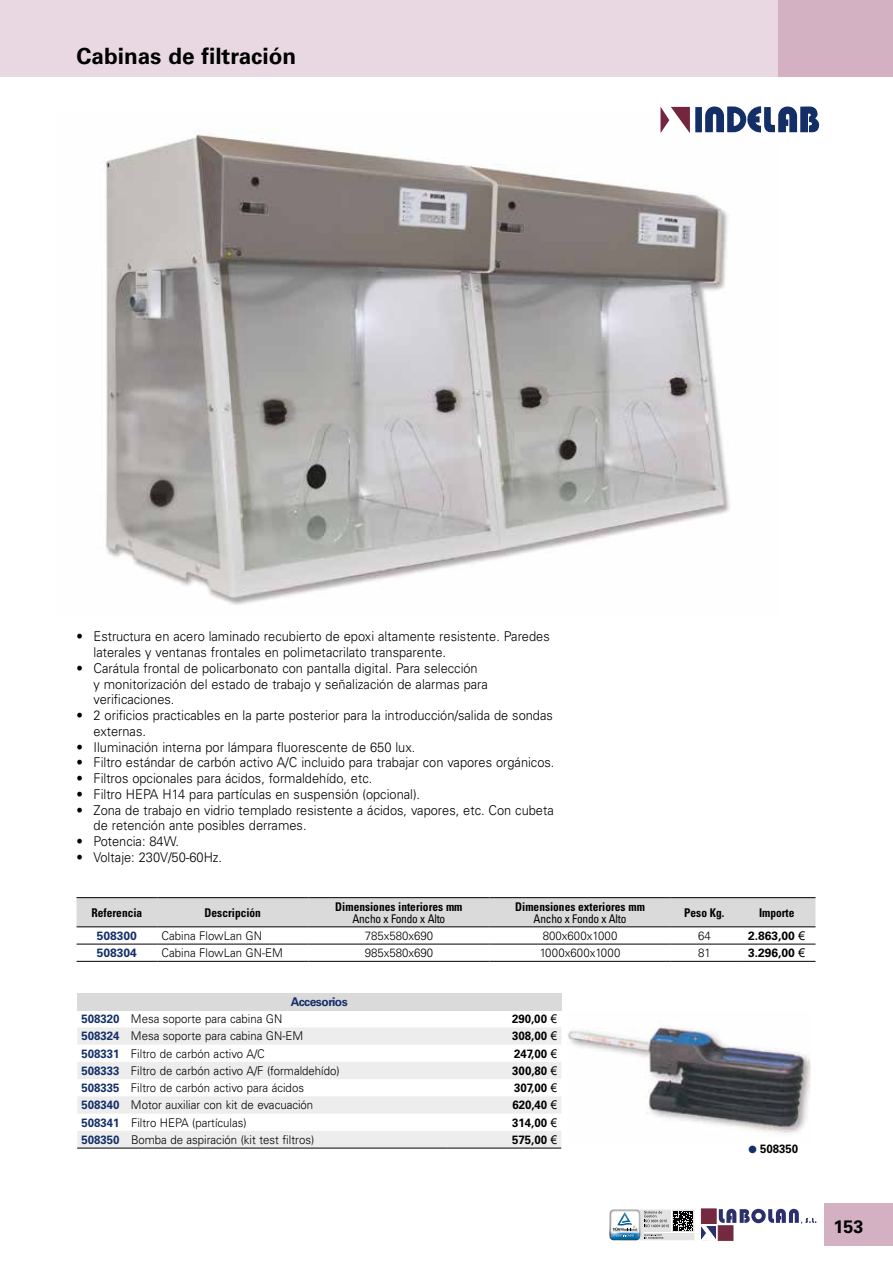
<style>
.page{position:relative;width:893px;height:1263px;background:#fff}
.page>*{position:absolute;margin:0;border:0;box-sizing:border-box;transform-origin:0 0}
.t1{font:700 22.5px "Univers LT Std";color:#000}
.t2{font:700 18px "Univers LT Std";color:#000}
.t3{font:300 13.5px/15.8px "Univers LT Std";color:#000;scale:.95 1}
.t4{font:300 12px "Univers LT Std";color:#000;scale:.95 1}
.t5{font:700 condensed 12px "Univers LT Std";color:#000;scale:.95 1}
.t6{font:700 12px "Univers LT Std";color:#000;scale:.95 1}
.t7{font:condensed 12px "Univers LT Std";letter-spacing:-.02em;color:#000;scale:.95 1}
.t8{font:700 12px "Univers LT Std";color:#000}
.t9{font:700 12px "Univers LT Std";color:#142f68}
.t10{font:700 12px "Univers LT Std";letter-spacing:-.04em;color:#142f68}
.s1{font-family:"Arial";font-weight:400}
.s2{font-weight:700;color:#142f68}
.s3{color:#142f68}
</style>
<div class="page">
<div style="left:825px;top:1203px;width:68px;height:43px;background:#d4b0c3"></div>
<div style="left:0;top:0;width:778px;height:77px;background:#e9d8e2"></div>
<div style="left:778px;top:0;width:115px;height:77px;background:#d4b0c3"></div>
<svg style="left:701px;top:1209px;width:115px;height:32px"></svg>
<svg style="left:609px;top:1209px;width:86px;height:32px"></svg>
<img style="left:105px;top:130px;width:625px;height:475px">
<svg style="left:77px;top:898px;width:738px;height:63px"></svg>
<hr style="left:77px;top:897px;width:80px;height:1px;background:#000">
<hr style="left:157px;top:897px;width:151px;height:1px;background:#000">
<hr style="left:308px;top:897px;width:181px;height:1px;background:#000">
<hr style="left:489px;top:897px;width:182px;height:1px;background:#000">
<hr style="left:671px;top:897px;width:67px;height:1px;background:#000">
<hr style="left:738px;top:897px;width:77px;height:1px;background:#000">
<hr style="left:77px;top:926px;width:80px;height:1px;background:#000">
<hr style="left:157px;top:926px;width:151px;height:1px;background:#000">
<hr style="left:308px;top:926px;width:181px;height:1px;background:#000">
<hr style="left:489px;top:926px;width:182px;height:1px;background:#000">
<hr style="left:671px;top:926px;width:67px;height:1px;background:#000">
<hr style="left:738px;top:926px;width:77px;height:1px;background:#000">
<hr style="left:77px;top:944px;width:80px;height:1px;background:#000">
<hr style="left:157px;top:944px;width:151px;height:1px;background:#000">
<hr style="left:308px;top:944px;width:181px;height:1px;background:#000">
<hr style="left:489px;top:944px;width:182px;height:1px;background:#000">
<hr style="left:671px;top:944px;width:67px;height:1px;background:#000">
<hr style="left:738px;top:944px;width:77px;height:1px;background:#000">
<hr style="left:77px;top:961px;width:80px;height:1px;background:#000">
<hr style="left:157px;top:961px;width:151px;height:1px;background:#000">
<hr style="left:308px;top:961px;width:181px;height:1px;background:#000">
<hr style="left:489px;top:961px;width:182px;height:1px;background:#000">
<hr style="left:671px;top:961px;width:67px;height:1px;background:#000">
<hr style="left:738px;top:961px;width:77px;height:1px;background:#000">
<img style="left:568px;top:1027px;width:242px;height:106px">
<div style="left:77px;top:993px;width:484px;height:17px;background:#dadada"></div>
<svg style="left:77px;top:1027px;width:484px;height:121px;fill:#ededed"></svg>
<hr style="left:77px;top:1148px;width:369px;height:1px;background:#000">
<hr style="left:446px;top:1148px;width:115px;height:1px;background:#000">
<svg style="left:660px;top:106px;width:159px;height:27px"></svg>
<h1 class="t1" style="left:77px;top:43px;width:221px">Cabinas de filtración</h1>
<p class="t3" style="left:94px;top:629px;width:482px;text-indent:-17px">• Estructura en acero laminado recubierto de epoxi altamente resistente. Paredes laterales y ventanas frontales en polimetacrilato transparente.</p>
<p class="t3" style="left:94px;top:660px;width:417px;text-indent:-17px">• Carátula frontal de policarbonato con pantalla digital. Para selección<br>y monitorización del estado de trabajo y señalización de alarmas para verificaciones.</p>
<p class="t3" style="left:94px;top:707px;width:485px;text-indent:-17px">• 2 orificios practicables en la parte posterior para la introducción/salida de sondas externas.</p>
<p class="t3" style="left:77px;top:739px;width:358px">• Iluminación interna por lámpara fluorescente de 650 lux.</p>
<p class="t3" style="left:77px;top:755px;width:505px">• Filtro estándar de carbón activo A/C incluido para trabajar con vapores orgánicos.</p>
<p class="t3" style="left:77px;top:770px;width:313px">• Filtros opcionales para ácidos, formaldehído, etc.</p>
<p class="t3" style="left:77px;top:786px;width:363px">• Filtro HEPA H14 para partículas en suspensión (opcional).</p>
<p class="t3" style="left:94px;top:802px;width:486px;text-indent:-17px">• Zona de trabajo en vidrio templado resistente a ácidos, vapores, etc. Con cubeta de retención ante posibles derrames.</p>
<p class="t3" style="left:77px;top:833px;width:110px">• Potencia: 84W.</p>
<p class="t3" style="left:77px;top:849px;width:155px">• Voltaje: 230V/50-60Hz.</p>
<p class="t5" style="left:92px;top:905px;width:55px">Referencia</p>
<p class="t5" style="left:205px;top:905px;width:61px">Descripción</p>
<p class="t5" style="left:335px;top:899px;width:135px">Dimensiones interiores mm</p>
<p class="t7" style="left:352px;top:911px;width:99px">Ancho x Fondo x Alto</p>
<p class="t5" style="left:515px;top:899px;width:138px">Dimensiones exteriores mm</p>
<p class="t7" style="left:534px;top:911px;width:99px">Ancho x Fondo x Alto</p>
<p class="t5" style="left:684px;top:905px;width:44px">Peso Kg.</p>
<p class="t5" style="left:759px;top:905px;width:39px">Importe</p>
<p class="t9" style="left:97px;top:928px;width:42px">508300</p>
<p class="t4" style="left:162px;top:928px;width:107px">Cabina FlowLan GN</p>
<p class="t4" style="left:365px;top:928px;width:74px">785x580x690</p>
<p class="t4" style="left:543px;top:928px;width:80px">800x600x1000</p>
<p class="t4" style="left:698px;top:928px;width:15px">64</p>
<p class="t8" style="left:748px;top:928px;width:59px">2.863,00 <span class="s1">€</span></p>
<p class="t9" style="left:97px;top:946px;width:42px">508304</p>
<p class="t4" style="left:162px;top:945px;width:129px">Cabina FlowLan GN-EM</p>
<p class="t4" style="left:365px;top:945px;width:74px">985x580x690</p>
<p class="t4" style="left:540px;top:945px;width:86px">1000x600x1000</p>
<p class="t4" style="left:698px;top:945px;width:15px">81</p>
<p class="t8" style="left:748px;top:946px;width:59px">3.296,00 <span class="s1">€</span></p>
<p class="t10" style="left:291px;top:995px;width:58px">Accesorios</p>
<p class="t4" style="left:81px;top:1011px;width:213px"><span class="s2">508320</span> Mesa soporte para cabina GN</p>
<p class="t6" style="left:512px;top:1012px;width:49px">290,00 <span class="s1">€</span></p>
<p class="t4" style="left:82px;top:1029px;width:235px"><span class="s2">508324</span> Mesa soporte para cabina GN-EM</p>
<p class="t6" style="left:512px;top:1029px;width:49px">308,00 <span class="s1">€</span></p>
<p class="t4" style="left:82px;top:1046px;width:194px"><span class="s2">508331</span> Filtro de carbón activo A/C</p>
<p class="t6" style="left:514px;top:1046px;width:47px">247,00 <span class="s1">€</span></p>
<p class="t4" style="left:82px;top:1063px;width:273px"><span class="s2">508333</span> Filtro de carbón activo A/F (formaldehído)</p>
<p class="t6" style="left:512px;top:1063px;width:49px">300,80 <span class="s1">€</span></p>
<p class="t4" style="left:82px;top:1080px;width:236px"><span class="s2">508335</span> Filtro de carbón activo para ácidos</p>
<p class="t6" style="left:514px;top:1081px;width:47px">307,00 <span class="s1">€</span></p>
<p class="t4" style="left:82px;top:1098px;width:245px"><span class="s2">508340</span> Motor auxiliar con kit de evacuación</p>
<p class="t6" style="left:512px;top:1098px;width:49px">620,40 <span class="s1">€</span></p>
<p class="t4" style="left:82px;top:1115px;width:175px"><span class="s2">508341</span> Filtro HEPA (partículas)</p>
<p class="t6" style="left:512px;top:1115px;width:49px">314,00 <span class="s1">€</span></p>
<p class="t4" style="left:82px;top:1132px;width:246px"><span class="s2">508350</span> Bomba de aspiración (kit test filtros)</p>
<p class="t6" style="left:512px;top:1132px;width:49px">575,00 <span class="s1">€</span></p>
<p class="t6" style="left:748px;top:1142px;width:54px"><span class="s3">●</span> 508350</p>
<h2 class="t2" style="left:833px;top:1215px;width:32px">153</h2>
</div>
